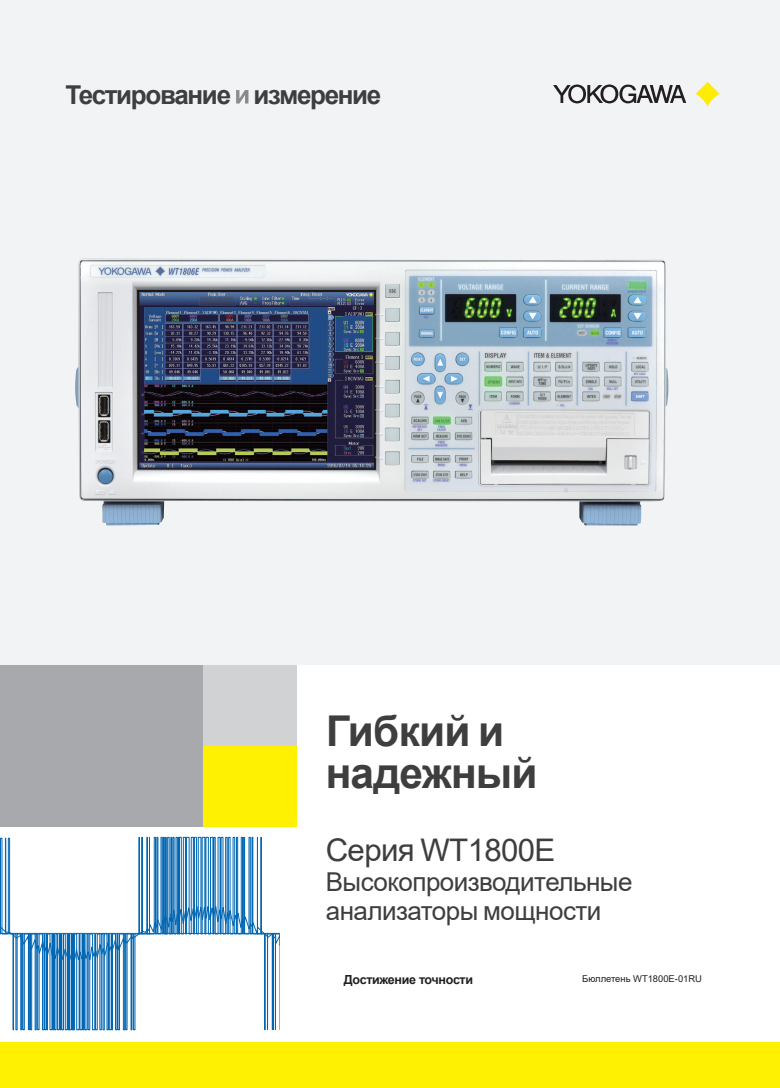
<style>
.page{position:relative;width:780px;height:1088px;background:#fff}
.page>*{position:absolute;margin:0;border:0;box-sizing:border-box;transform-origin:0 0}
.t1{font:700 42.5px/42.5px "Arial";letter-spacing:-.02em;color:#3e3e3f}
.t2{font:31.12px "Arial";letter-spacing:-.02em;color:#3e3e3f}
.t3{font:26px/29.4px "Arial";letter-spacing:-.02em;color:#3e3e3f}
.t4{font:700 26px "Arial";letter-spacing:-.05em;color:#3e3e3f}
.t5{font:700 12.5px "Arial";letter-spacing:-.025em;color:#231f20}
.t6{font:9.38px "Arial";color:#231f20}
.s1{color:#fff}
</style>
<div class="page">
<div style="left:0;top:0;width:780px;height:665px;background:#f2f3f4"></div>
<div style="left:0;top:665px;width:204px;height:162px;background:#a8a9ad"></div>
<div style="left:204px;top:665px;width:93px;height:81px;background:#d1d2d4"></div>
<div style="left:204px;top:746px;width:93px;height:81px;background:#fff101"></div>
<div style="left:0;top:1042px;width:780px;height:46px;background:#fff101"></div>
<svg style="left:695px;top:82px;width:24px;height:24px"></svg>
<svg style="left:553px;top:84px;width:133px;height:19px"></svg>
<svg style="left:0;top:836px;width:279px;height:194px"></svg>
<img style="left:75px;top:259px;width:593px;height:267px">
<p class="t4" style="left:66px;top:76px;width:317px">Тестирование <span class="s1">и</span> измерение</p>
<h1 class="t1" style="left:326px;top:710px;width:213px">Гибкий и надежный</h1>
<p class="t2" style="left:326px;top:829px;width:231px">Серия WT1800E</p>
<p class="t3" style="left:326px;top:866px;width:308px">Высокопроизводительные анализаторы мощности</p>
<p class="t5" style="left:344px;top:971px;width:131px">Достижение точности</p>
<p class="t6" style="left:582px;top:972px;width:121px">Бюллетень WT1800E-01RU</p>
</div>
